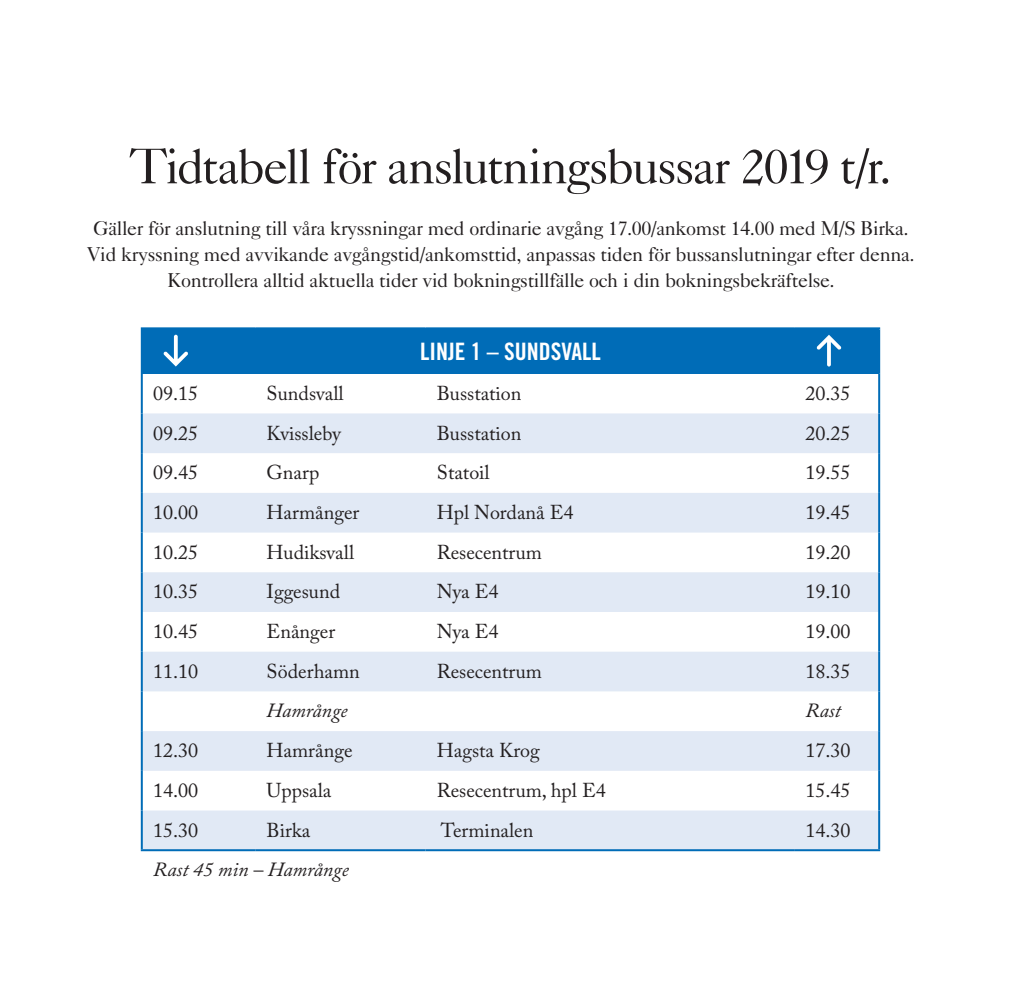
<style>
.page{position:relative;width:1021px;height:987px;background:#fff}
.page>*{position:absolute;margin:0;border:0;box-sizing:border-box;transform-origin:0 0}
.t1{font:50px "Caslon 540 LT Std";letter-spacing:-.04em;color:#231f20}
.t2{font:24px "Trade Gothic LT Std Bd Cn 20";color:#fff}
.t3{font:20px "Adobe Caslon Pro";color:#231f20}
.t4{font:20px/26px "Caslon 540 LT Std";letter-spacing:-.02em;color:#231f20;text-align:center}
.t5{font:italic 20px "Adobe Caslon Pro";color:#231f20}
</style>
<div class="page">
<div style="left:142px;top:328px;width:737px;height:46px;background:#006cb7"></div>
<svg style="left:143px;top:413px;width:735px;height:436px;fill:#e1e9f5"></svg>
<hr style="left:878px;top:329px;width:2px;height:45px;background:#006cb7">
<hr style="left:141px;top:327px;width:114px;height:2px;background:#006cb7">
<hr style="left:141px;top:329px;width:2px;height:45px;background:#006cb7">
<hr style="left:255px;top:327px;width:170px;height:2px;background:#006cb7">
<hr style="left:425px;top:327px;width:369px;height:2px;background:#006cb7">
<hr style="left:794px;top:327px;width:86px;height:2px;background:#006cb7">
<hr style="left:141px;top:374px;width:2px;height:39px;background:#006cb7">
<hr style="left:878px;top:374px;width:2px;height:39px;background:#006cb7">
<hr style="left:141px;top:413px;width:2px;height:40px;background:#006cb7">
<hr style="left:878px;top:413px;width:2px;height:40px;background:#006cb7">
<hr style="left:141px;top:453px;width:2px;height:40px;background:#006cb7">
<hr style="left:878px;top:453px;width:2px;height:40px;background:#006cb7">
<hr style="left:141px;top:493px;width:2px;height:39px;background:#006cb7">
<hr style="left:878px;top:493px;width:2px;height:39px;background:#006cb7">
<hr style="left:141px;top:532px;width:2px;height:40px;background:#006cb7">
<hr style="left:878px;top:532px;width:2px;height:40px;background:#006cb7">
<hr style="left:141px;top:572px;width:2px;height:40px;background:#006cb7">
<hr style="left:878px;top:572px;width:2px;height:40px;background:#006cb7">
<hr style="left:141px;top:612px;width:2px;height:39px;background:#006cb7">
<hr style="left:878px;top:612px;width:2px;height:39px;background:#006cb7">
<hr style="left:141px;top:651px;width:2px;height:40px;background:#006cb7">
<hr style="left:878px;top:651px;width:2px;height:40px;background:#006cb7">
<hr style="left:141px;top:691px;width:2px;height:40px;background:#006cb7">
<hr style="left:878px;top:691px;width:2px;height:40px;background:#006cb7">
<hr style="left:141px;top:731px;width:2px;height:39px;background:#006cb7">
<hr style="left:878px;top:731px;width:2px;height:39px;background:#006cb7">
<hr style="left:141px;top:770px;width:2px;height:40px;background:#006cb7">
<hr style="left:878px;top:770px;width:2px;height:40px;background:#006cb7">
<hr style="left:141px;top:810px;width:2px;height:39px;background:#006cb7">
<hr style="left:878px;top:810px;width:2px;height:39px;background:#006cb7">
<hr style="left:141px;top:849px;width:114px;height:2px;background:#006cb7">
<hr style="left:255px;top:849px;width:170px;height:2px;background:#006cb7">
<hr style="left:425px;top:849px;width:369px;height:2px;background:#006cb7">
<hr style="left:794px;top:849px;width:86px;height:2px;background:#006cb7">
<svg style="left:164px;top:335px;width:24px;height:31px"></svg>
<svg style="left:816px;top:335px;width:25px;height:31px"></svg>
<h1 class="t1" style="left:129px;top:136px;width:764px">Tidtabell för anslutningsbussar 2019 t/r.</h1>
<p class="t4" style="left:87px;top:214px;width:829px">Gäller för anslutning till våra kryssningar med ordinarie avgång 17.00/ankomst 14.00 med M/S Birka.<br>Vid kryssning med avvikande avgångstid/ankomsttid, anpassas tiden för bussanslutningar efter denna.<br>Kontrollera alltid aktuella tider vid bokningstillfälle och i din bokningsbekräftelse.</p>
<p class="t2" style="left:420px;top:336px;width:182px">LINJE 1 – SUNDSVALL</p>
<p class="t3" style="left:153px;top:381px;width:47px">09.15</p>
<p class="t3" style="left:266px;top:381px;width:79px">Sundsvall</p>
<p class="t3" style="left:437px;top:381px;width:86px">Busstation</p>
<p class="t3" style="left:805px;top:381px;width:47px">20.35</p>
<p class="t3" style="left:153px;top:421px;width:47px">09.25</p>
<p class="t3" style="left:266px;top:421px;width:76px">Kvissleby</p>
<p class="t3" style="left:437px;top:421px;width:86px">Busstation</p>
<p class="t3" style="left:805px;top:421px;width:47px">20.25</p>
<p class="t3" style="left:153px;top:460px;width:47px">09.45</p>
<p class="t3" style="left:266px;top:460px;width:54px">Gnarp</p>
<p class="t3" style="left:437px;top:460px;width:54px">Statoil</p>
<p class="t3" style="left:805px;top:460px;width:47px">19.55</p>
<p class="t3" style="left:153px;top:500px;width:47px">10.00</p>
<p class="t3" style="left:266px;top:500px;width:94px">Harmånger</p>
<p class="t3" style="left:437px;top:500px;width:138px">Hpl Nordanå E4</p>
<p class="t3" style="left:805px;top:500px;width:47px">19.45</p>
<p class="t3" style="left:153px;top:540px;width:47px">10.25</p>
<p class="t3" style="left:266px;top:540px;width:89px">Hudiksvall</p>
<p class="t3" style="left:437px;top:540px;width:107px">Resecentrum</p>
<p class="t3" style="left:805px;top:540px;width:47px">19.20</p>
<p class="t3" style="left:153px;top:579px;width:47px">10.35</p>
<p class="t3" style="left:266px;top:579px;width:75px">Iggesund</p>
<p class="t3" style="left:437px;top:579px;width:63px">Nya E4</p>
<p class="t3" style="left:805px;top:579px;width:47px">19.10</p>
<p class="t3" style="left:153px;top:619px;width:47px">10.45</p>
<p class="t3" style="left:266px;top:619px;width:70px">Enånger</p>
<p class="t3" style="left:437px;top:619px;width:63px">Nya E4</p>
<p class="t3" style="left:805px;top:619px;width:47px">19.00</p>
<p class="t3" style="left:153px;top:659px;width:47px">11.10</p>
<p class="t3" style="left:266px;top:659px;width:95px">Söderhamn</p>
<p class="t3" style="left:437px;top:659px;width:107px">Resecentrum</p>
<p class="t3" style="left:805px;top:659px;width:47px">18.35</p>
<p class="t5" style="left:266px;top:698px;width:82px">Hamrånge</p>
<p class="t5" style="left:805px;top:698px;width:37px">Rast</p>
<p class="t3" style="left:153px;top:738px;width:47px">12.30</p>
<p class="t3" style="left:266px;top:738px;width:87px">Hamrånge</p>
<p class="t3" style="left:437px;top:738px;width:104px">Hagsta Krog</p>
<p class="t3" style="left:805px;top:738px;width:47px">17.30</p>
<p class="t3" style="left:153px;top:778px;width:47px">14.00</p>
<p class="t3" style="left:266px;top:778px;width:66px">Uppsala</p>
<p class="t3" style="left:437px;top:778px;width:170px">Resecentrum, hpl E4</p>
<p class="t3" style="left:805px;top:778px;width:47px">15.45</p>
<p class="t3" style="left:153px;top:817px;width:47px">15.30</p>
<p class="t3" style="left:266px;top:817px;width:45px">Birka</p>
<p class="t3" style="left:441px;top:817px;width:94px">Terminalen</p>
<p class="t3" style="left:805px;top:817px;width:47px">14.30</p>
<p class="t5" style="left:153px;top:857px;width:197px">Rast 45 min – Hamrånge</p>
</div>
